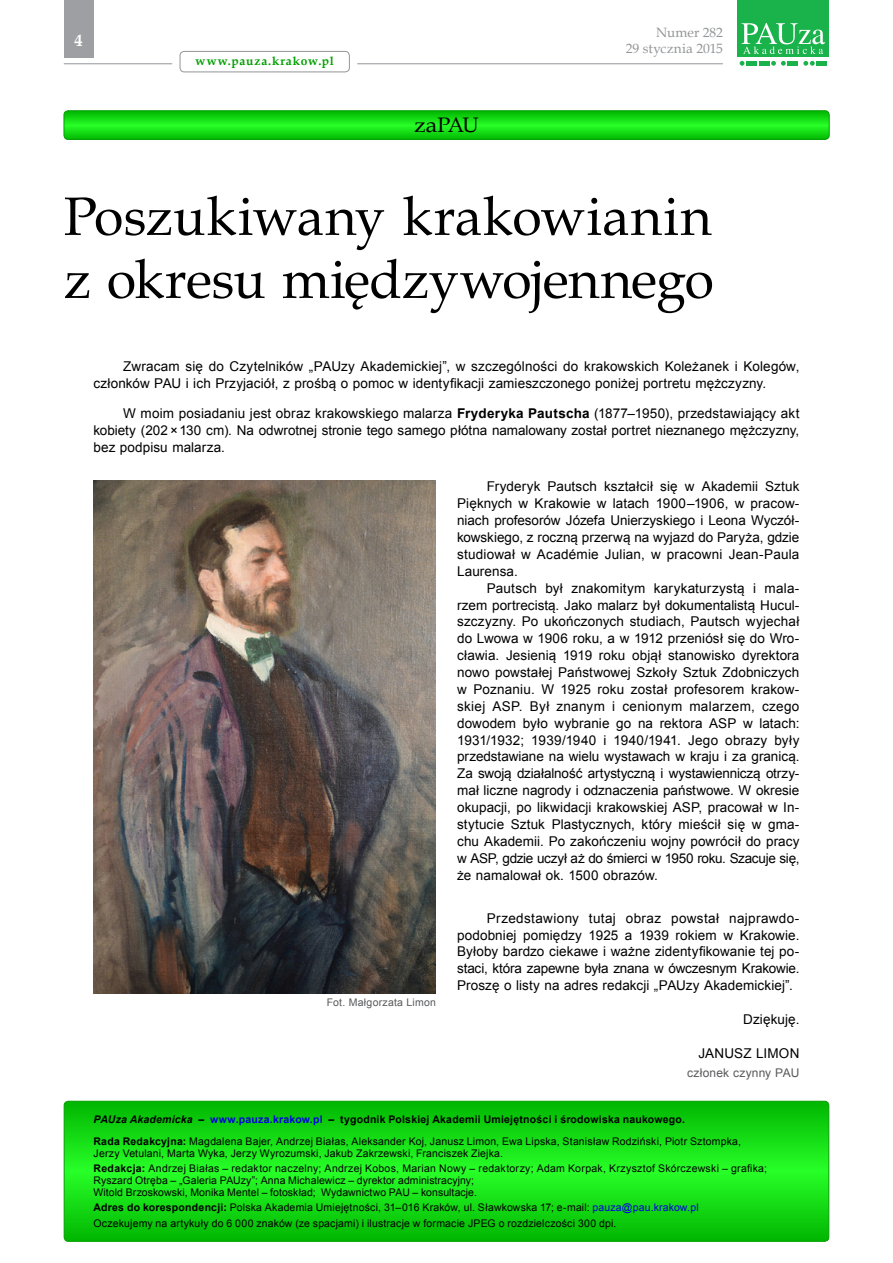
<style>
.page{position:relative;width:893px;height:1263px;background:#fff}
.page>*{position:absolute;margin:0;border:0;box-sizing:border-box;transform-origin:0 0}
.t1{font:54px/63px "Book Antiqua";letter-spacing:-.01em;color:#000}
.t2{font:21px "Book Antiqua";letter-spacing:-.035em;color:#000;scale:1.1 1}
.t3{font:700 16.5px "Book Antiqua";color:#fff}
.t4{font:13.5px/16.8px "Arial";letter-spacing:.01em;color:#000;text-align:justify}
.t5{font:13.5px/16.2px "Book Antiqua";color:#939598;text-align:right}
.t6{font:700 12px "Book Antiqua";letter-spacing:.07em;color:#00a000}
.t7{font:12px "Arial";letter-spacing:.015em;color:#58595b}
.t8{font:10.5px/15.8px "Arial";letter-spacing:.015em;color:#000}
.t9{font:10.5px "Arial";letter-spacing:.02em;color:#58595b}
.s1{font-weight:700}
.s2{font-weight:700;font-style:italic}
.s3{font-weight:700;color:#0000e1}
.s4{color:#0000e1}
</style>
<div class="page">
<hr style="left:357px;top:63px;width:366px;height:1px;background:#939598">
<div style="left:64px;top:0;width:30px;height:57px;background:#9d9fa2"></div>
<div style="left:180px;top:51px;width:170px;height:21px;border:1px solid #939598;border-radius:4px"></div>
<svg style="left:740px;top:61px;width:4px;height:5px"></svg>
<svg style="left:771px;top:61px;width:15px;height:5px"></svg>
<svg style="left:803px;top:61px;width:12px;height:5px"></svg>
<div style="left:746px;top:61px;width:11px;height:5px;background:#19b24b"></div>
<div style="left:759px;top:61px;width:11px;height:5px;background:#19b24b"></div>
<div style="left:787px;top:61px;width:11px;height:5px;background:#19b24b"></div>
<div style="left:816px;top:61px;width:11px;height:5px;background:#19b24b"></div>
<div style="left:737px;top:0;width:92px;height:56px;background:#19b24b"></div>
<svg style="left:741px;top:23px;width:84px;height:31px"></svg>
<hr style="left:64px;top:63px;width:108px;height:1px;background:#939598">
<svg style="left:64px;top:1101px;width:765px;height:140px;background:#14da14"></svg>
<div style="left:64px;top:1101px;width:765px;height:141px;border:1px solid #00a000;border-radius:4px"></div>
<svg style="left:64px;top:111px;width:765px;height:28px;background:#16de16"></svg>
<div style="left:64px;top:111px;width:765px;height:29px;border:1px solid #00a000;border-radius:4px"></div>
<img style="left:93px;top:480px;width:343px;height:514px">
<p class="t3" style="left:75px;top:30px;width:10px">4</p>
<p class="t6" style="left:196px;top:53px;width:140px">www.pauza.krakow.pl</p>
<h2 class="t2" style="left:414px;top:111px;width:60px">zaPAU</h2>
<p class="t5" style="left:626px;top:24px;width:98px">Numer 282<br>29 stycznia 2015</p>
<h1 class="t1" style="left:64px;top:184px;width:652px">Poszukiwany krakowianin z okresu międzywojennego</h1>
<p class="t4" style="left:94px;top:358px;width:707px;text-indent:30px">Zwracam się do Czytelników „PAUzy Akademickiej”, w szczególności do krakowskich Koleżanek i Kolegów, członków PAU i ich Przyjaciół, z prośbą o pomoc w identyfikacji zamieszczonego poniżej portretu mężczyzny.</p>
<p class="t4" style="left:94px;top:405px;width:707px;text-indent:30px">W moim posiadaniu jest obraz krakowskiego malarza <span class="s1">Fryderyka Pautscha</span> (1877–1950), przedstawiający akt kobiety (202 ×130 cm). Na odwrotnej stronie tego samego płótna namalowany został portret nieznanego mężczyzny, bez podpisu malarza.</p>
<p class="t9" style="left:327px;top:995px;width:110px">Fot. Małgorzata Limon</p>
<p class="t4" style="left:457px;top:478px;width:344px;text-indent:30px">Fryderyk Pautsch kształcił się w Akademii Sztuk Pięknych w Krakowie w latach 1900–1906, w pracow&shy;niach profesorów Józefa Unierzyskiego i Leona Wyczół&shy;kowskiego, z roczną przerwą na wyjazd do Paryża, gdzie studiował w Académie Julian, w pracowni Jean-Paula Laurensa.</p>
<p class="t4" style="left:457px;top:579px;width:344px;text-indent:30px">Pautsch był znakomitym karykaturzystą i mala&shy;rzem portrecistą. Jako malarz był dokumentalistą Hucul&shy;szczyzny. Po ukończonych studiach, Pautsch wyjechał do Lwowa w 1906 roku, a w 1912 przeniósł się do Wro&shy;cławia. Jesienią 1919 roku objął stanowisko dyrektora nowo powstałej Państwowej Szkoły Sztuk Zdobniczych w Poznaniu. W 1925 roku został profesorem krakow&shy;skiej ASP. Był znanym i cenionym malarzem, czego dowodem było wybranie go na rektora ASP w latach:<br>1931/1932; 1939/1940 i 1940/1941. Jego obrazy były przedstawiane na wielu wystawach w kraju i za granicą.<br>Za swoją działalność artystyczną i wystawienniczą otrzy&shy;mał liczne nagrody i odznaczenia państwowe. W okresie okupacji, po likwidacji krakowskiej ASP, pracował w In&shy;stytucie Sztuk Plastycznych, który mieścił się w gma&shy;chu Akademii. Po zakończeniu wojny powrócił do pracy w ASP, gdzie uczył aż do śmierci w 1950 roku. Szacuje się, że namalował ok. 1500 obrazów.</p>
<p class="t4" style="left:457px;top:909px;width:344px;text-indent:30px">Przedstawiony tutaj obraz powstał najprawdo&shy;podobniej pomiędzy 1925 a 1939 rokiem w Krakowie.<br>Byłoby bardzo ciekawe i ważne zidentyfikowanie tej po&shy;staci, która zapewne była znana w ówczesnym Krakowie.<br>Proszę o listy na adres redakcji „PAUzy Akademickiej”.</p>
<p class="t4" style="left:743px;top:1011px;width:58px">Dziękuję.</p>
<p class="t4" style="left:698px;top:1044px;width:103px">JANUSZ LIMON</p>
<p class="t7" style="left:687px;top:1064px;width:114px">członek czynny PAU</p>
<p class="t8" style="left:94px;top:1108px;width:649px;line-height:22.2px"><span class="s2">PAUza Akademicka</span> <span class="s1">–</span> <span class="s3">www.pauza.krakow.pl</span> <span class="s1">– tygodnik Polskiej Akademii Umiejętności i środowiska naukowego.<br>Rada Redakcyjna:</span> Magdalena Bajer, Andrzej Białas, Aleksander Koj, Janusz Limon, Ewa Lipska, Stanisław Rodziński, Piotr Sztompka,</p>
<p class="t8" style="left:94px;top:1145px;width:675px">Jerzy Vetulani, Marta Wyka, Jerzy Wyrozumski, Jakub Zakrzewski, Franciszek Ziejka.<br><span class="s1">Redakcja:</span> Andrzej Białas – redaktor naczelny; Andrzej Kobos, Marian Nowy – redaktorzy; Adam Korpak, Krzysztof Skórczewski – grafika;</p>
<p class="t8" style="left:94px;top:1174px;width:385px;line-height:11.6px">Ryszard Otręba – „Galeria PAUzy”; Anna Michalewicz – dyrektor administracyjny;<br>Witold Brzoskowski, Monika Mentel – fotoskład; Wydawnictwo PAU – konsultacje.</p>
<p class="t8" style="left:94px;top:1200px;width:607px"><span class="s1">Adres do korespondencji:</span> Polska Akademia Umiejętności, 31–016 Kraków, ul. Sławkowska 17; e-mail: <span class="s4">pauza@pau.krakow.pl<br></span>Oczekujemy na artykuły do 6 000 znaków (ze spacjami) i ilustracje w formacie JPEG o rozdzielczości 300 dpi.</p>
</div>
